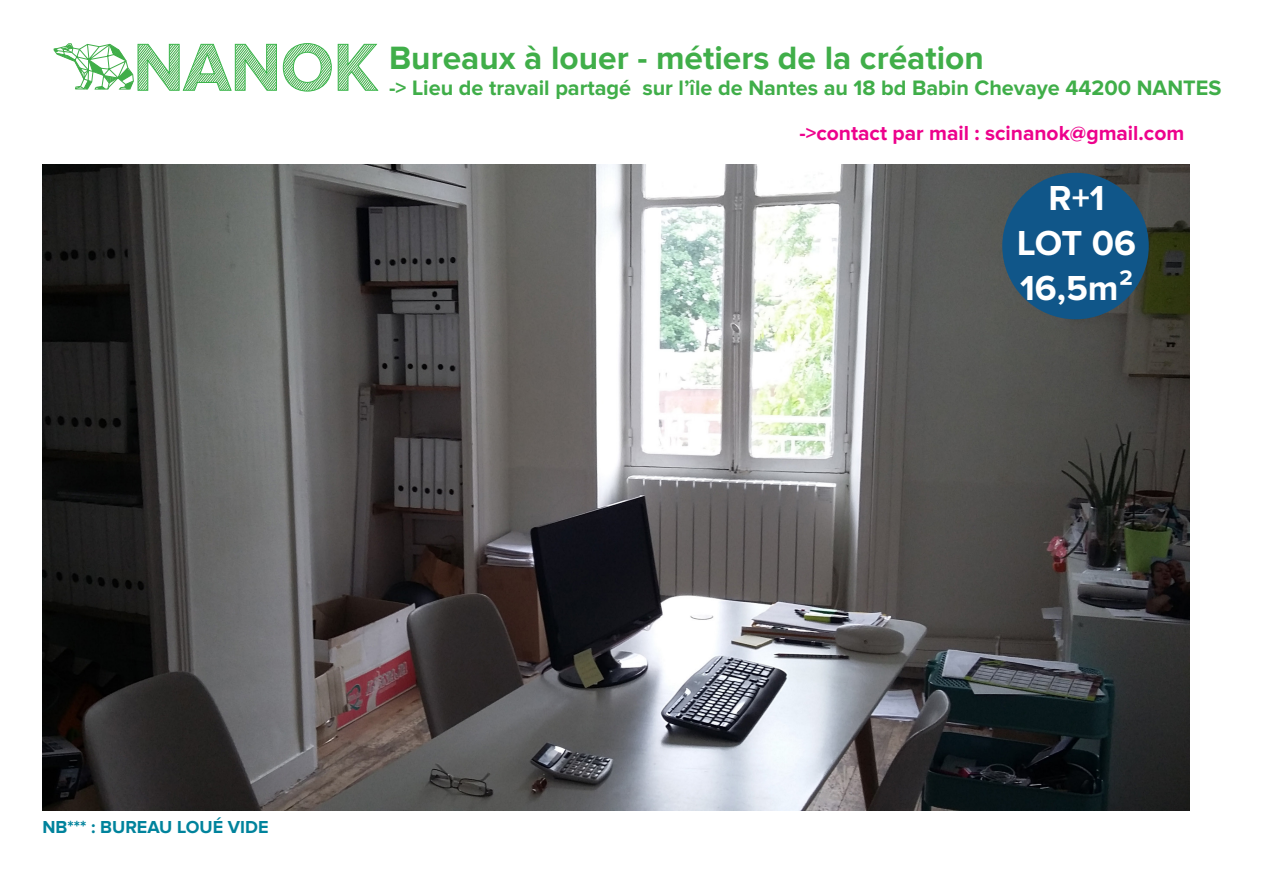
<style>
.page{position:relative;width:1263px;height:893px;background:#fff}
.page>*{position:absolute;margin:0;border:0;box-sizing:border-box;transform-origin:0 0}
.t1{font:700 36px "Proxima Nova";color:#fff}
.t2{font:700 33.45px "Proxima Nova";color:#40ae49}
.t3{font:700 21.6px "Proxima Nova";color:#40ae49}
.t4{font:700 21px "Proxima Nova";color:#ed028c}
.t5{font:700 18px "Proxima Nova";color:#00839c}
</style>
<div class="page">
<svg style="left:54px;top:43px;width:325px;height:49px"></svg>
<img style="left:43px;top:165px;width:1147px;height:645px">
<div style="left:1002px;top:173px;width:147px;height:146px;background:#105689;border-radius:50%"></div>
<h2 class="t2" style="left:389px;top:43px;width:596px">Bureaux à louer - métiers de la création</h2>
<p class="t3" style="left:389px;top:78px;width:834px">-&gt; Lieu de travail partagé sur l’île de Nantes au 18 bd Babin Chevaye 44200 NANTES</p>
<p class="t4" style="left:799px;top:124px;width:386px">-&gt;contact par mail : scinanok@gmail.com</p>
<p class="t1" style="left:1048px;top:182px;width:58px">R+1</p>
<p class="t1" style="left:1017px;top:227px;width:120px">LOT 06</p>
<p class="t1" style="left:1020px;top:272px;width:114px">16,5m²</p>
<p class="t5" style="left:43px;top:819px;width:228px">NB*** : BUREAU LOUÉ VIDE</p>
</div>
